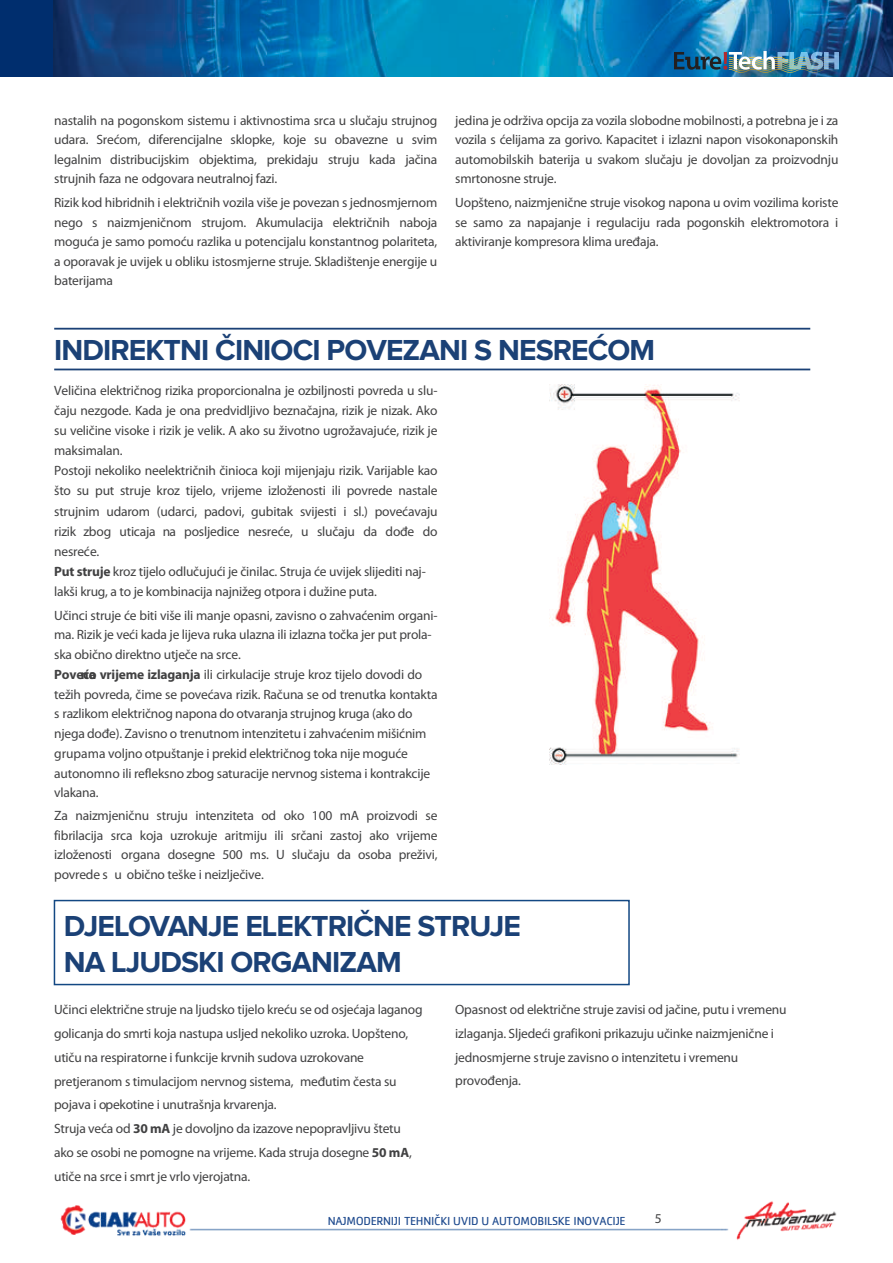
<style>
.page{position:relative;width:893px;height:1263px;background:#fff}
.page>*{position:absolute;margin:0;border:0;box-sizing:border-box;transform-origin:0 0}
.t1{font:700 30px/36px "Proxima Nova";letter-spacing:-.03em;color:#1b4176}
.t2{font:13.5px/19.5px "Myriad Pro";letter-spacing:-.015em;color:#414142}
.t3{font:700 13.5px "Myriad Pro";letter-spacing:-.015em;color:#414142}
.t4{font:12px "Cachet";letter-spacing:-.025em;color:#1e4a8e}
.s1{font-weight:700}
</style>
<div class="page">
<div style="left:0;top:0;width:893px;height:77px;background:#002e6e"></div>
<img style="left:53px;top:0;width:840px;height:77px">
<div style="left:727px;top:54px;width:62px;height:34px;background:#231f20;opacity:.75"></div>
<img style="left:674px;top:51px;width:165px;height:22px">
<div style="left:0;top:77px;width:893px;height:23px;background:#fff"></div>
<img style="left:550px;top:385px;width:190px;height:379px">
<div style="left:54px;top:900px;width:576px;height:85px;border:2px solid #134883"></div>
<hr style="left:54px;top:328px;width:756px;height:2px;background:#1b4176">
<hr style="left:54px;top:369px;width:756px;height:1px;background:#1b4176">
<img style="left:60px;top:1201px;width:777px;height:39px">
<p class="t2" style="left:54px;top:111px;width:385px;text-align:justify">nastalih na pogonskom sistemu i aktivnostima srca u slučaju strujnog udara. Srećom, diferencijalne sklopke, koje su obavezne u svim legalnim distribucijskim objektima, prekidaju struju kada jačina strujnih faza ne odgovara neutralnoj fazi.</p>
<p class="t2" style="left:54px;top:193px;width:385px;text-align:justify">Rizik kod hibridnih i električnih vozila više je povezan s jednosmjernom nego s naizmjeničnom strujom. Akumulacija električnih naboja moguća je samo pomoću razlika u potencijalu konstantnog polariteta, a oporavak je uvijek u obliku istosmjerne struje. Skladištenje energije u baterijama</p>
<p class="t2" style="left:455px;top:111px;width:385px;text-align:justify">jedina je održiva opcija za vozila slobodne mobilnosti, a potrebna je i za vozila s ćelijama za gorivo. Kapacitet i izlazni napon visokonaponskih automobilskih baterija u svakom slučaju je dovoljan za proizvodnju smrtonosne struje.</p>
<p class="t2" style="left:455px;top:193px;width:385px;text-align:justify">Uopšteno, naizmjenične struje visokog napona u ovim vozilima koriste se samo za napajanje i regulaciju rada pogonskih elektromotora i aktiviranje kompresora klima uređaja.</p>
<h1 class="t1" style="left:54px;top:333px;width:602px">INDIREKTNI ČINIOCI POVEZANI S NESREĆOM</h1>
<p class="t2" style="left:54px;top:381px;width:385px;line-height:20.1px">Veličina električnog rizika proporcionalna je ozbiljnosti povreda u slu&shy;čaju nezgode. Kada je ona predvidljivo beznačajna, rizik je nizak. Ako su veličine visoke i rizik je velik. A ako su životno ugrožavajuće, rizik je maksimalan.<br>Postoji nekoliko neelektričnih činioca koji mijenjaju rizik. Varijable kao što su put struje kroz tijelo, vrijeme izloženosti ili povrede nastale strujnim udarom (udarci, padovi, gubitak svijesti i sl.) povećavaju rizik zbog uticaja na posljedice nesreće, u slučaju da dođe do nesreće.<br><span class="s1">Put struje</span> kroz tijelo odlučujući je činilac. Struja će uvijek slijediti naj&shy;lakši krug, a to je kombinacija najnižeg otpora i dužine puta.</p>
<p class="t2" style="left:54px;top:605px;width:385px">Učinci struje će biti više ili manje opasni, zavisno o zahvaćenim organi&shy;ma. Rizik je veći kada je lijeva ruka ulazna ili izlazna točka jer put prola&shy;ska obično direktno utječe na srce.</p>
<p class="t3" style="left:54px;top:665px;width:44px">Poveća</p>
<p class="t2" style="left:54px;top:665px;width:385px;text-indent:27px"><span class="s1">no vrijeme izlaganja</span> ili cirkulacije struje kroz tijelo dovodi do težih povreda, čime se povećava rizik. Računa se od trenutka kontakta s razlikom električnog napona do otvaranja strujnog kruga (ako do njega dođe). Zavisno o trenutnom intenzitetu i zahvaćenim mišićnim grupama voljno otpuštanje i prekid električnog toka nije moguće autonomno ili refleksno zbog saturacije nervnog sistema i kontrakcije vlakana.</p>
<p class="t2" style="left:54px;top:806px;width:385px;text-align:justify">Za naizmjeničnu struju intenziteta od oko 100 mA proizvodi se fibrilacija srca koja uzrokuje aritmiju ili srčani zastoj ako vrijeme izloženosti organa dosegne 500 ms. U slučaju da osoba preživi, povrede s u obično teške i neizlječive.</p>
<h1 class="t1" style="left:64px;top:910px;width:459px">DJELOVANJE ELEKTRIČNE STRUJE<br>NA LJUDSKI ORGANIZAM</h1>
<p class="t2" style="left:54px;top:998px;width:370px;line-height:23.7px">Učinci električne struje na ljudsko tijelo kreću se od osjećaja laganog golicanja do smrti koja nastupa usljed nekoliko uzroka. Uopšteno, utiču na respiratorne i funkcije krvnih sudova uzrokovane pretjeranom s timulacijom nervnog sistema, međutim česta su pojava i opekotine i unutrašnja krvarenja.<br>Struja veća od <span class="s1">30 mA</span> je dovoljno da izazove nepopravljivu štetu ako se osobi ne pomogne na vrijeme. Kada struja dosegne <span class="s1">50 mA</span>, utiče na srce i smrt je vrlo vjerojatna.</p>
<p class="t2" style="left:455px;top:998px;width:333px;line-height:23.7px">Opasnost od električne struje zavisi od jačine, putu i vremenu izlaganja. Sljedeći grafikoni prikazuju učinke naizmjenične i jednosmjerne struje zavisno o intenzitetu i vremenu provođenja.</p>
<p class="t4" style="left:328px;top:1214px;width:299px">NAJMODERNIJI TEHNIČKI UVID U AUTOMOBILSKE INOVACIJE</p>
<p class="t2" style="left:655px;top:1209px;width:8px">5</p>
</div>
